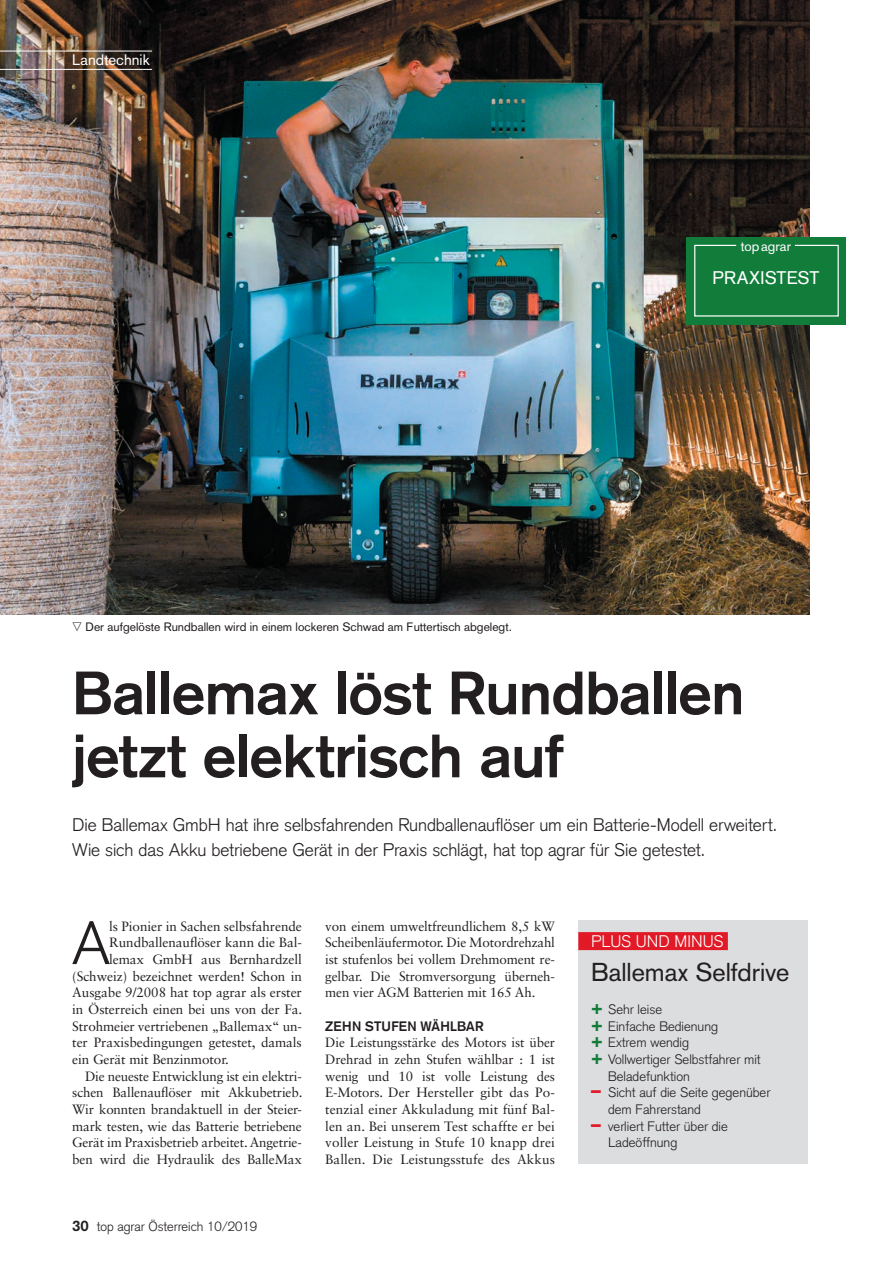
<style>
.page{position:relative;width:893px;height:1263px;background:#fff}
.page>*{position:absolute;margin:0;border:0;box-sizing:border-box;transform-origin:0 0}
.t1{font:300 60.3px "Basic Commercial LT Pro";color:#231f20}
.t2{font:700 60px/63px "Basic Commercial LT Pro";letter-spacing:-.01em;color:#231f20}
.t3{font:25.5px "Basic Commercial LT Pro";letter-spacing:-.005em;color:#231f20}
.t4{font:300 18px/25.5px "Basic Commercial LT Pro";letter-spacing:-.005em;color:#231f20}
.t5{font:18px "Basic Commercial LT Pro";color:#fff}
.t6{font:300 16.5px "Basic Commercial LT Pro";color:#fff}
.t7{font:15px "Basic Commercial LT Pro";color:#fff}
.t8{font:13.5px/16.6px "Sabon LT Std";letter-spacing:-.01em;color:#231f20;text-align:justify}
.t9{font:300 13.5px/16.6px "Basic Commercial LT Pro";color:#231f20}
.t10{font:700 13.5px "Basic Commercial LT Pro";letter-spacing:.02em;color:#231f20}
.t11{font:13.5px "Basic Commercial LT Pro";color:#fff}
.t12{font:300 13.2px "Basic Commercial LT Pro";color:#231f20}
.t13{font:12px "Basic Commercial LT Pro";color:#231f20}
.s1{font-weight:700;font-size:15px}
.s2{font-weight:900;font-size:19.5px;color:#127d3b}
.s3{font-weight:900;font-size:19.5px;color:#e21926}
</style>
<div class="page">
<img style="left:0;top:0;width:809px;height:614px">
<div style="left:687px;top:237px;width:159px;height:88px;background:#127d3b"></div>
<svg style="left:694px;top:244px;width:145px;height:73px"></svg>
<div style="left:578px;top:920px;width:230px;height:244px;background:#dcdddf"></div>
<div style="left:578px;top:932px;width:150px;height:18px;background:#e21926"></div>
<hr style="left:0;top:51px;width:152px;height:1px;background:#fff">
<hr style="left:0;top:69px;width:152px;height:1px;background:#fff">
<p class="t7" style="left:72px;top:51px;width:79px">Landtechnik</p>
<p class="t13" style="left:72px;top:620px;width:441px">▽ Der aufgelöste Rundballen wird in einem lockeren Schwad am Futtertisch abgelegt.</p>
<p class="t11" style="left:741px;top:238px;width:52px">topagrar</p>
<h3 class="t5" style="left:713px;top:267px;width:108px">PRAXISTEST</h3>
<h2 class="t2" style="left:72px;top:661px;width:674px">Ballemax löst Rundballen jetzt elektrisch auf</h2>
<h3 class="t4" style="left:72px;top:812px;width:707px">Die Ballemax GmbH hat ihre selbsfahrenden Rundballenauflöser um ein Batterie-Modell erweitert.<br>Wie sich das Akku betriebene Gerät in der Praxis schlägt, hat top agrar für Sie getestet.</h3>
<h1 class="t1" style="left:73px;top:908px;width:38px">A</h1>
<p class="t8" style="left:109px;top:917px;width:194px">ls Pionier in Sachen selbsfahrende</p>
<p class="t8" style="left:109px;top:934px;width:194px">Rundballenauflöser kann die Bal-</p>
<p class="t8" style="left:109px;top:951px;width:194px">lemax GmbH aus Bernhardzell</p>
<p class="t8" style="left:72px;top:967px;width:231px">(Schweiz) bezeichnet werden! Schon in</p>
<p class="t8" style="left:72px;top:984px;width:231px">Ausgabe 9/2008 hat top agrar als erster</p>
<p class="t8" style="left:72px;top:1001px;width:232px">in Österreich einen bei uns von der Fa.</p>
<p class="t8" style="left:72px;top:1017px;width:231px">Strohmeier vertriebenen „Ballemax“ un-</p>
<p class="t8" style="left:72px;top:1034px;width:231px">ter Praxisbedingungen getestet, damals</p>
<p class="t8" style="left:72px;top:1051px;width:158px">ein Gerät mit Benzinmotor.</p>
<p class="t8" style="left:85px;top:1067px;width:218px">Die neueste Entwicklung ist ein elektri-</p>
<p class="t8" style="left:72px;top:1084px;width:232px">schen Ballenauflöser mit Akkubetrieb.</p>
<p class="t8" style="left:72px;top:1101px;width:231px">Wir konnten brandaktuell in der Steier-</p>
<p class="t8" style="left:72px;top:1117px;width:231px">mark testen, wie das Batterie betriebene</p>
<p class="t8" style="left:72px;top:1134px;width:231px">Gerät im Praxisbetrieb arbeitet. Angetrie-</p>
<p class="t8" style="left:72px;top:1151px;width:231px">ben wird die Hydraulik des BalleMax</p>
<p class="t12" style="left:72px;top:1218px;width:186px"><span class="s1">30</span> top agrar Österreich 10/2019</p>
<p class="t8" style="left:325px;top:917px;width:231px">von einem umweltfreundlichem 8,5 kW Scheibenläufermotor. Die Motordrehzahl ist stufenlos bei vollem Drehmoment re&shy;gelbar. Die Stromversorgung überneh&shy;men vier AGM Batterien mit 165 Ah.</p>
<p class="t10" style="left:325px;top:1018px;width:160px">ZEHN STUFEN WÄHLBAR</p>
<p class="t8" style="left:325px;top:1034px;width:231px">Die Leistungsstärke des Motors ist über Drehrad in zehn Stufen wählbar : 1 ist wenig und 10 ist volle Leistung des E-Motors. Der Hersteller gibt das Po&shy;tenzial einer Akkuladung mit fünf Bal&shy;len an. Bei unserem Test schaffte er bei voller Leistung in Stufe 10 knapp drei Ballen. Die Leistungsstufe des Akkus</p>
<p class="t6" style="left:591px;top:932px;width:134px">PLUS UND MINUS</p>
<h3 class="t3" style="left:591px;top:957px;width:200px">Ballemax Selfdrive</h3>
<p class="t9" style="left:591px;top:1001px;width:73px"><span class="s2">+</span> Sehr leise</p>
<p class="t9" style="left:591px;top:1018px;width:129px"><span class="s2">+</span> Einfache Bedienung</p>
<p class="t9" style="left:591px;top:1034px;width:100px"><span class="s2">+</span> Extrem wendig</p>
<p class="t9" style="left:591px;top:1051px;width:171px"><span class="s2">+</span> Vollwertiger Selbstfahrer mit</p>
<p class="t9" style="left:608px;top:1068px;width:83px">Beladefunktion</p>
<p class="t9" style="left:608px;top:1084px;width:164px;text-indent:-17px"><span class="s3">–</span> Sicht auf die Seite gegenüber dem Fahrerstand</p>
<p class="t9" style="left:608px;top:1118px;width:121px;text-indent:-17px"><span class="s3">–</span> verliert Futter über die<br>Ladeöffnung</p>
</div>
